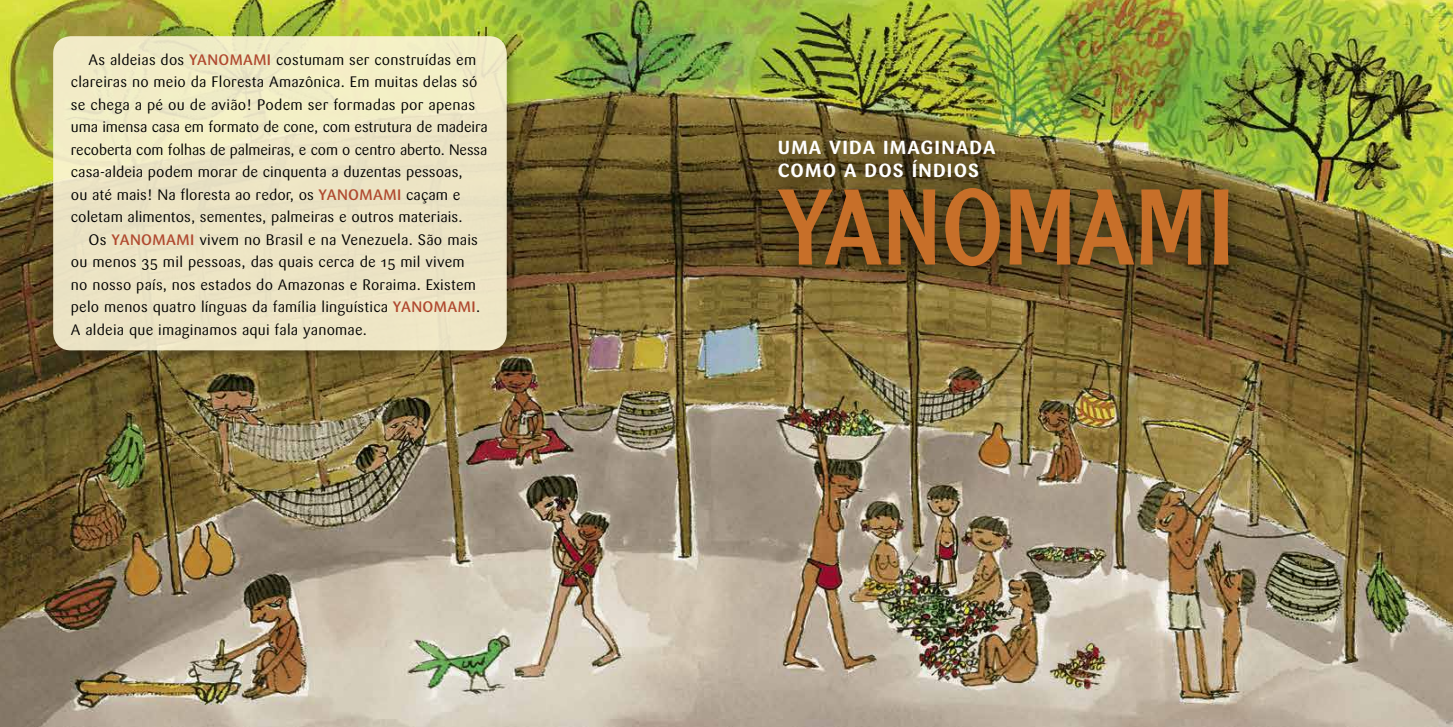
<style>
.page{position:relative;width:1453px;height:727px;background:#fff}
.page>*{position:absolute;margin:0;border:0;box-sizing:border-box;transform-origin:0 0}
.t1{font:105px "Clearface Gothic LT Std";letter-spacing:-.005em;color:#c76f29}
.t2{font:700 18.75px/22.5px "Sari";letter-spacing:.065em;color:#fff}
.t3{font:15px/22.5px "Sari";letter-spacing:.015em;color:#000}
.s1{font-weight:500;color:#b0492f}
</style>
<div class="page">
<img style="left:0;top:0;width:1453px;height:726px">
<div style="left:51px;top:34px;width:467px;height:328px;background:#000;opacity:.25"></div>
<div style="left:53px;top:36px;width:454px;height:314px;background:#ede5c5;border-radius:18px"></div>
<div style="left:759px;top:125px;width:489px;height:163px;background:#000;opacity:.6"></div>
<p class="t3" style="left:71px;top:48px;width:419px;text-indent:18px">As aldeias dos <span class="s1">YANOMAMI</span> costumam ser construídas em clareiras no meio da Floresta Amazônica. Em muitas delas só se chega a pé ou de avião! Podem ser formadas por apenas uma imensa casa em formato de cone, com estrutura de madeira recoberta com folhas de palmeiras, e com o centro aberto. Nessa casa-aldeia podem morar de cinquenta a duzentas pessoas,<br>ou até mais! Na floresta ao redor, os <span class="s1">YANOMAMI</span> caçam e coletam alimentos, sementes, palmeiras e outros materiais.</p>
<p class="t3" style="left:71px;top:228px;width:411px;text-indent:18px">Os <span class="s1">YANOMAMI</span> vivem no Brasil e na Venezuela. São mais ou menos 35 mil pessoas, das quais cerca de 15 mil vivem no nosso país, nos estados do Amazonas e Roraima. Existem pelo menos quatro línguas da família linguística <span class="s1">YANOMAMI</span>.<br>A aldeia que imaginamos aqui fala yanomae.</p>
<p class="t2" style="left:778px;top:137px;width:219px">UMA VIDA IMAGINADA<br>COMO A DOS ÍNDIOS</p>
<h1 class="t1" style="left:778px;top:161px;width:458px">YANOMAMI</h1>
</div>
